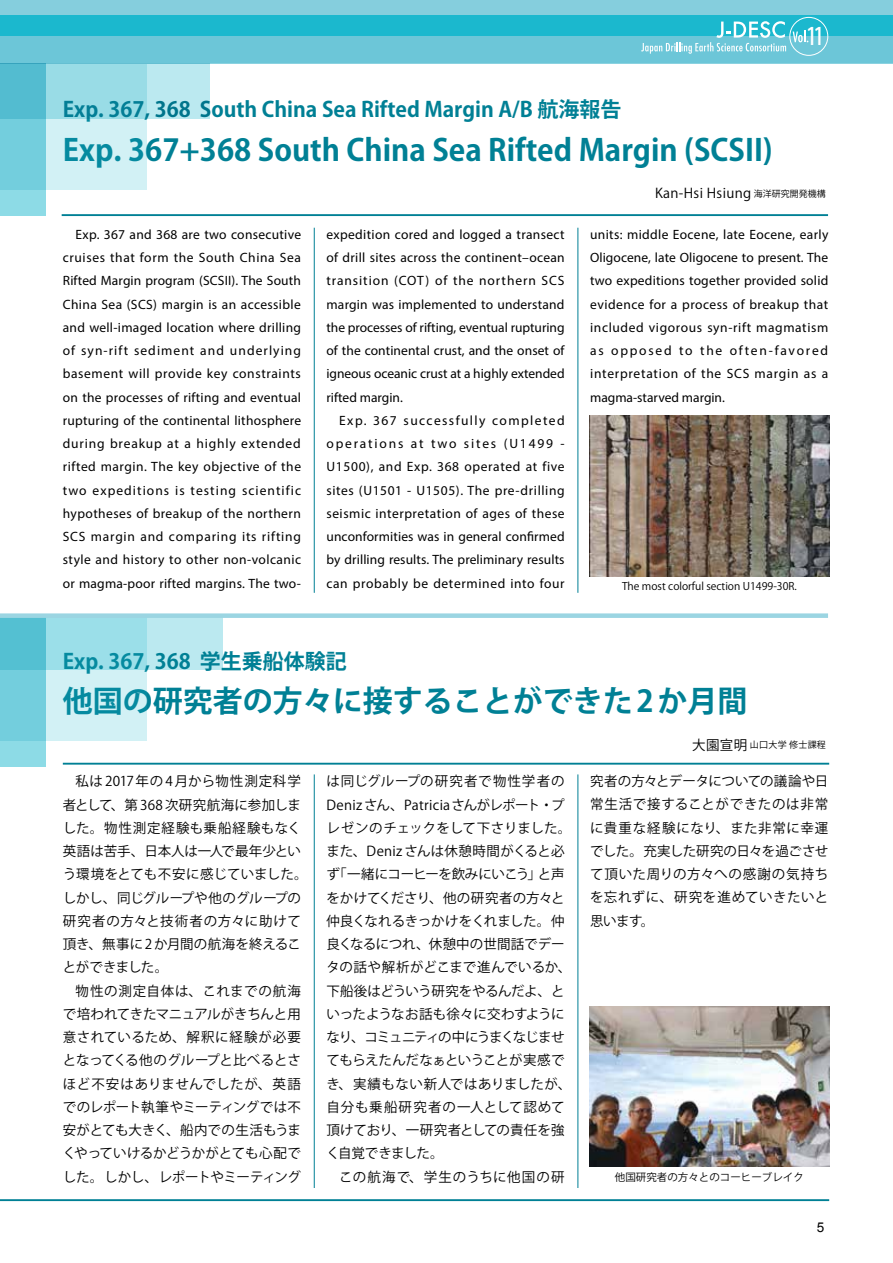
<style>
.page{position:relative;width:893px;height:1263px;background:#fff}
.page>*{position:absolute;margin:0;border:0;box-sizing:border-box;transform-origin:0 0}
.t1{font:700 30px "Koz Go Pro";color:#008095}
.t2{font:500 24px "Koz Go Pr 6 N";color:#fff;scale:.81 1}
.t3{font:700 21px "Koz Go Pro";color:#008095}
.t4{font:13.5px/23.2px "Myriad Pro";letter-spacing:.015em;color:#000;text-align:justify}
.t5{font:13.5px/23.2px "Koz Go Pr 6 N";letter-spacing:.005em;color:#000}
.t6{font:13.5px "Koz Go Pro";letter-spacing:.025em;color:#000}
.t7{font:13.5px "Koz Go Pr 6 N";letter-spacing:.075em;color:#000}
.t8{font:13.5px "Arial";color:#000}
.t9{font:10.5px "Koz Go Pr 6 N";color:#000}
.t10{font:9px "Koz Go Pro";letter-spacing:.025em;color:#000}
.s1{font-family:"Koz Go Pr 6 N";font-size:9px}
.s2{font-size:13.5px}
</style>
<div class="page">
<div style="left:0;top:615px;width:223px;height:55px;background:#bbe9f0"></div>
<hr style="left:0;top:1199px;width:829px;height:2px;background:#008095">
<svg style="left:0;top:0;width:893px;height:64px"></svg>
<hr style="left:62px;top:214px;width:766px;height:2px;background:#008095">
<hr style="left:63px;top:763px;width:766px;height:2px;background:#008095">
<hr style="left:314px;top:228px;width:1px;height:365px;background:#008095">
<hr style="left:314px;top:774px;width:1px;height:414px;background:#008095">
<hr style="left:577px;top:228px;width:1px;height:365px;background:#008095">
<hr style="left:577px;top:774px;width:1px;height:414px;background:#008095">
<svg style="left:45px;top:618px;width:101px;height:122px;fill:#d2f1f5"></svg>
<svg style="left:0;top:618px;width:45px;height:149px;fill:#73cedd"></svg>
<div style="left:0;top:613px;width:828px;height:5px;background:#9bd5e2"></div>
<div style="left:0;top:64px;width:146px;height:125px;background:#d2f1f5"></div>
<svg style="left:0;top:119px;width:45px;height:97px;fill:#73cedd"></svg>
<svg style="left:0;top:64px;width:209px;height:55px;fill:#99dce6"></svg>
<img style="left:590px;top:1006px;width:239px;height:161px">
<img style="left:590px;top:416px;width:239px;height:160px">
<h3 class="t3" style="left:63px;top:96px;width:560px">Exp. 367, 368 South China Sea Rifted Margin A/B 航海報告</h3>
<h1 class="t1" style="left:63px;top:131px;width:711px">Exp. 367+368 South China Sea Rifted Margin (SCSII)</h1>
<h2 class="t2" style="left:806px;top:22px;width:24px">11</h2>
<p class="t4" style="left:63px;top:222px;width:240px;text-indent:13px">Exp. 367 and 368 are two consecutive cruises that form the South China Sea Rifted Margin program (SCSII). The South China Sea (SCS) margin is an accessible and well-imaged location where drilling of syn-rift sediment and underlying basement will provide key constraints on the processes of rifting and eventual rupturing of the continental lithosphere during breakup at a highly extended rifted margin. The key objective of the two expeditions is testing scientific hypotheses of breakup of the northern SCS margin and comparing its rifting style and history to other non-volcanic or magma-poor rifted margins. The two-</p>
<p class="t4" style="left:326px;top:222px;width:240px">expedition cored and logged a transect of drill sites across the continent–ocean transition (COT) of the northern SCS margin was implemented to understand the processes of rifting, eventual rupturing of the continental crust, and the onset of igneous oceanic crust at a highly extended rifted margin.</p>
<p class="t4" style="left:326px;top:408px;width:240px;text-indent:13px">Exp. 367 successfully completed operations at two sites (U1499 - U1500), and Exp. 368 operated at five sites (U1501 - U1505). The pre-drilling seismic interpretation of ages of these unconformities was in general confirmed by drilling results. The preliminary results can probably be determined into four</p>
<p class="t6" style="left:655px;top:184px;width:172px">Kan-Hsi Hsiung <span class="s1">海洋研究開発機構</span></p>
<p class="t4" style="left:590px;top:222px;width:240px">units: middle Eocene, late Eocene, early Oligocene, late Oligocene to present. The two expeditions together provided solid evidence for a process of breakup that included vigorous syn-rift magmatism as opposed to the often-favored interpretation of the SCS margin as a magma-starved margin.</p>
<p class="t9" style="left:622px;top:581px;width:176px">The most colorful section U1499-30R.</p>
<h3 class="t3" style="left:63px;top:647px;width:286px">Exp. 367, 368 学生乗船体験記</h3>
<h1 class="t1" style="left:63px;top:682px;width:686px">他国の研究者の方々に接することができた 2 か月間</h1>
<p class="t5" style="left:63px;top:770px;width:246px;text-indent:13px">私は2017年の4月から物性測定科学者として、第 368 次研究航海に参加しました。物性測定経験も乗船経験もなく英語は苦手、日本人は一人で最年少という環境をとても不安に感じていました。しかし、同じグループや他のグループの研究者の方々と技術者の方々に助けて頂き、無事に 2 か月間の航海を終えることができました。</p>
<p class="t5" style="left:63px;top:979px;width:240px;text-align:justify;text-indent:13px">物性の測定自体は、これまでの航海で培われてきたマニュアルがきちんと用意されているため、解釈に経験が必要となってくる他のグループと比べるとさほど不安はありませんでしたが、英語でのレポート執筆やミーティングでは不安がとても大きく、船内での生活もうまくやっていけるかどうかがとても心配でした。しかし、レポートやミーティング</p>
<p class="t5" style="left:326px;top:770px;width:246px">は同じグループの研究者で物性学者の<br>Deniz さん、Patriciaさんがレポート・プレゼンのチェックをして下さりました。また、Deniz さんは休憩時間がくると必ず「一緒にコーヒーを飲みにいこう」と声をかけてくださり、他の研究者の方々と仲良くなれるきっかけをくれました。仲良くなるにつれ、休憩中の世間話でデータの話や解析がどこまで進んでいるか、下船後はどういう研究をやるんだよ、といったようなお話も徐々に交わすようになり、コミュニティの中にうまくなじませてもらえたんだなぁということが実感でき、実績もない新人ではありましたが、自分も乗船研究者の一人として認めて頂けており、一研究者としての責任を強く自覚できました。</p>
<p class="t7" style="left:339px;top:1169px;width:227px">この航海で、学生のうちに他国の研</p>
<p class="t10" style="left:692px;top:739px;width:135px"><span class="s2">大園宣明</span> 山口大学 修士課程</p>
<p class="t5" style="left:590px;top:770px;width:240px;text-align:justify">究者の方々とデータについての議論や日常生活で接することができたのは非常に貴重な経験になり、また非常に幸運でした。充実した研究の日々を過ごさせて頂いた周りの方々への感謝の気持ちを忘れずに、研究を進めていきたいと思います。</p>
<p class="t9" style="left:615px;top:1171px;width:190px">他国研究者の方々とのコーヒーブレイク</p>
<p class="t8" style="left:817px;top:1218px;width:9px">5</p>
</div>
